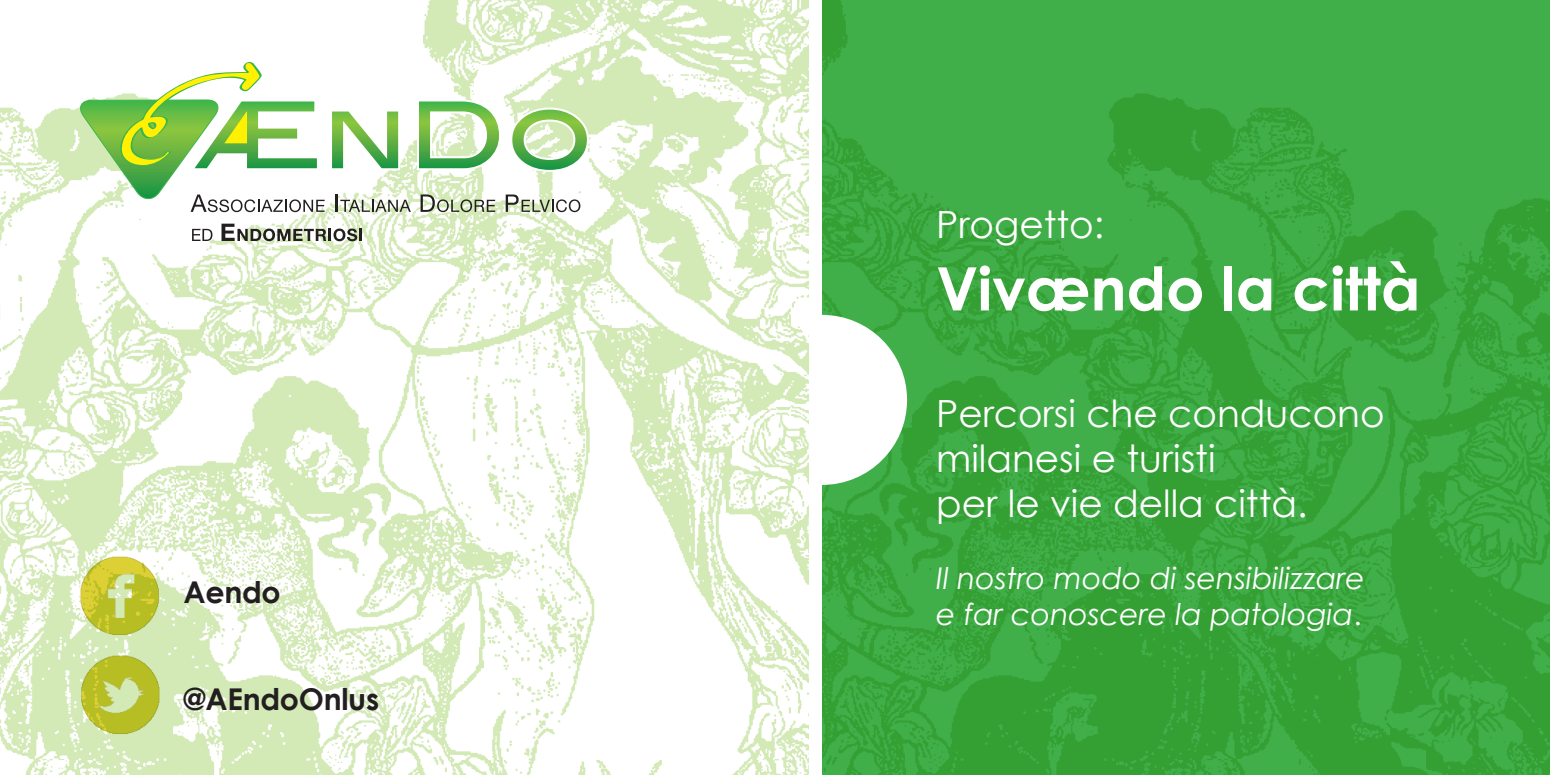
<style>
.page{position:relative;width:1550px;height:775px;background:#fff}
.page>*{position:absolute;margin:0;border:0;box-sizing:border-box;transform-origin:0 0}
.t1{font:700 60px "Century Gothic";color:#fff}
.t2{font:37.5px/45px "Century Gothic";color:#fff}
.t3{font:italic 30px/36px "Century Gothic";color:#fff}
.t4{font:700 30px "Century Gothic";letter-spacing:-.01em;color:#231f20}
.s1{font-style:normal}
</style>
<div class="page">
<div style="left:822px;top:0;width:728px;height:775px;background:linear-gradient(to right,#3ca841,#3ba840)"></div>
<div style="left:737px;top:315px;width:170px;height:170px;background:#fff;border-radius:50%"></div>
<img style="left:0;top:0;width:809px;height:775px">
<svg style="left:77px;top:60px;width:514px;height:152px"></svg>
<svg style="left:192px;top:229px;width:20px;height:12px"></svg>
<svg style="left:222px;top:224px;width:140px;height:17px"></svg>
<img style="left:75px;top:546px;width:86px;height:94px">
<img style="left:75px;top:645px;width:90px;height:94px">
<p class="t4" style="left:184px;top:573px;width:99px">Aendo</p>
<p class="t4" style="left:184px;top:681px;width:197px">@AEndoOnlus</p>
<p class="t2" style="left:936px;top:202px;width:169px">Progetto:</p>
<h1 class="t1" style="left:936px;top:251px;width:486px">Vivændo la città</h1>
<p class="t2" style="left:936px;top:391px;width:450px">Percorsi che conducono milanesi e turisti<br>per le vie della città.</p>
<p class="t3" style="left:936px;top:560px;width:430px">Il nostro modo di sensibilizzare e far conoscere la patologia<span class="s1">.</span></p>
</div>
